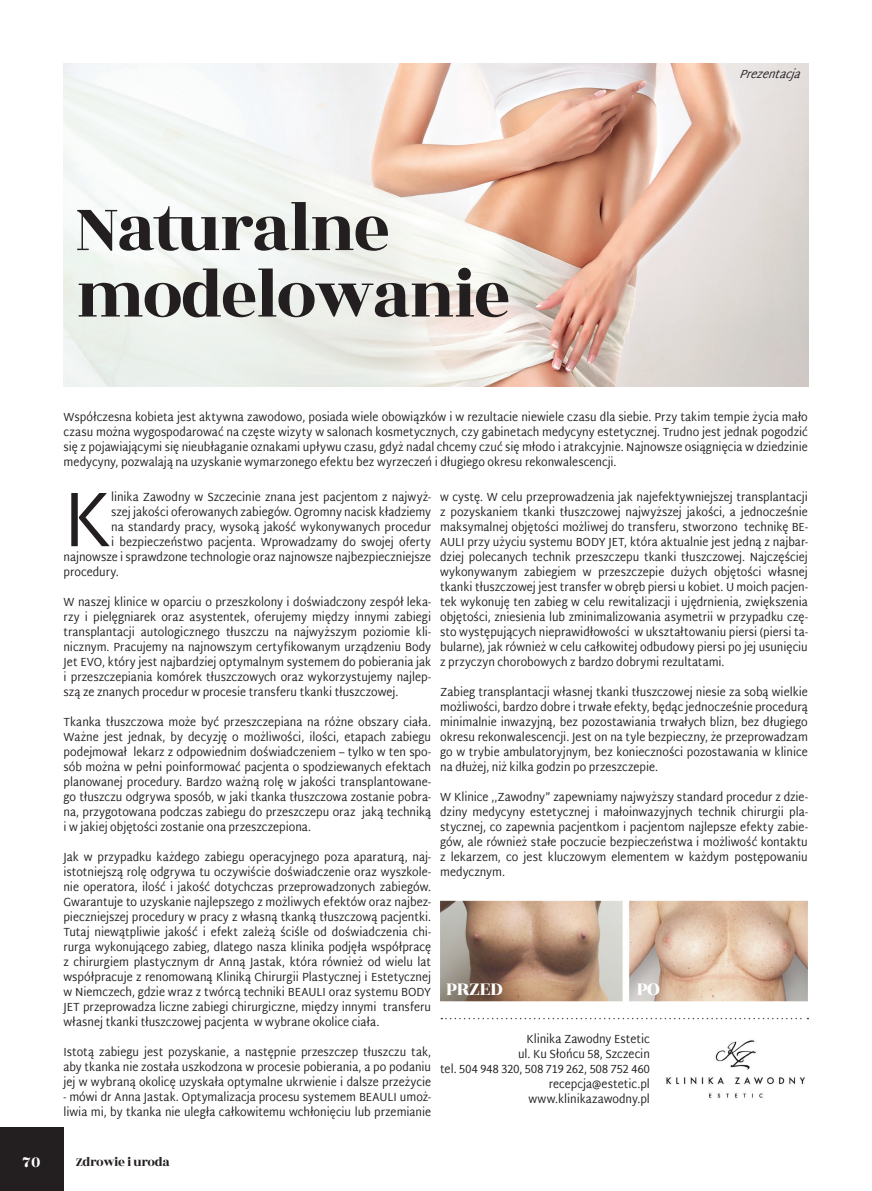
<style>
.page{position:relative;width:872px;height:1191px;background:#fff}
.page>*{position:absolute;margin:0;border:0;box-sizing:border-box;transform-origin:0 0}
.t1{font:78.15px "Martel Sans";color:#231f20;scale:.9 1}
.t2{font:71.7px/66.4px "Rozha One";letter-spacing:-.03em;color:#231f20}
.t3{font:20.55px "Rozha One";letter-spacing:-.03em;color:#fff}
.t4{font:16.5px "Rozha One";color:#fff}
.t5{font:13.5px "Rozha One";color:#231f20}
.t6{font:12px/15px "Martel Sans";color:#231f20;text-align:justify;scale:.9 1}
.t7{font:italic 12px "Martel Sans";color:#231f20;scale:.9 1}
</style>
<div class="page">
<img style="left:64px;top:64px;width:744px;height:322px">
<img style="left:440px;top:900px;width:368px;height:101px">
<div style="left:0;top:1127px;width:64px;height:64px;background:#231f20"></div>
<svg style="left:441px;top:1017px;width:367px;height:2px"></svg>
<img style="left:666px;top:1040px;width:139px;height:58px">
<h2 class="t2" style="left:76px;top:196px;width:436px">Naturalne modelowanie</h2>
<p class="t7" style="left:739px;top:66px;width:76px">Prezentacja</p>
<p class="t6" style="left:64px;top:409px;width:828px">Współczesna kobieta jest aktywna zawodowo, posiada wiele obowiązków i w rezultacie niewiele czasu dla siebie. Przy takim tempie życia mało czasu można wygospodarować na częste wizyty w salonach kosmetycznych, czy gabinetach medycyny estetycznej. Trudno jest jednak pogodzić się z pojawiającymi się nieubłaganie oznakami upływu czasu, gdyż nadal chcemy czuć się młodo i atrakcyjnie. Najnowsze osiągnięcia w dziedzinie medycyny, pozwalają na uzyskanie wymarzonego efektu bez wyrzeczeń i długiego okresu rekonwalescencji.</p>
<h1 class="t1" style="left:63px;top:473px;width:55px">K</h1>
<p class="t6" style="left:111px;top:489px;width:357px">linika Zawodny w Szczecinie znana jest pacjentom z najwyż-</p>
<p class="t6" style="left:111px;top:504px;width:357px">szej jakości oferowanych zabiegów. Ogromny nacisk kładziemy</p>
<p class="t6" style="left:111px;top:519px;width:357px">na standardy pracy, wysoką jakość wykonywanych procedur</p>
<p class="t6" style="left:111px;top:534px;width:357px">i bezpieczeństwo pacjenta. Wprowadzamy do swojej oferty</p>
<p class="t6" style="left:63px;top:549px;width:410px">najnowsze i sprawdzone technologie oraz najnowsze najbezpieczniejsze</p>
<p class="t6" style="left:63px;top:564px;width:63px">procedury.</p>
<p class="t6" style="left:63px;top:594px;width:410px">W naszej klinice w oparciu o przeszkolony i doświadczony zespół leka&shy;rzy i pielęgniarek oraz asystentek, oferujemy między innymi zabiegi transplantacji autologicznego tłuszczu na najwyższym poziomie kli&shy;nicznym. Pracujemy na najnowszym certyfikowanym urządzeniu Body Jet EVO, który jest najbardziej optymalnym systemem do pobierania jak i przeszczepiania komórek tłuszczowych oraz wykorzystujemy najlep&shy;szą ze znanych procedur w procesie transferu tkanki tłuszczowej.</p>
<p class="t6" style="left:63px;top:714px;width:410px">Tkanka tłuszczowa może być przeszczepiana na różne obszary ciała.<br>Ważne jest jednak, by decyzję o możliwości, ilości, etapach zabiegu podejmował lekarz z odpowiednim doświadczeniem – tylko w ten spo&shy;sób można w pełni poinformować pacjenta o spodziewanych efektach planowanej procedury. Bardzo ważną rolę w jakości transplantowane&shy;go tłuszczu odgrywa sposób, w jaki tkanka tłuszczowa zostanie pobra&shy;na, przygotowana podczas zabiegu do przeszczepu oraz jaką techniką i w jakiej objętości zostanie ona przeszczepiona.</p>
<p class="t6" style="left:63px;top:849px;width:410px">Jak w przypadku każdego zabiegu operacyjnego poza aparaturą, naj&shy;istotniejszą rolę odgrywa tu oczywiście doświadczenie oraz wyszkole&shy;nie operatora, ilość i jakość dotychczas przeprowadzonych zabiegów.<br>Gwarantuje to uzyskanie najlepszego z możliwych efektów oraz najbez&shy;pieczniejszej procedury w pracy z własną tkanką tłuszczową pacjentki.<br>Tutaj niewątpliwie jakość i efekt zależą ściśle od doświadczenia chi&shy;rurga wykonującego zabieg, dlatego nasza klinika podjęła współpracę z chirurgiem plastycznym dr Anną Jastak, która również od wielu lat współpracuje z renomowaną Kliniką Chirurgii Plastycznej i Estetycznej w Niemczech, gdzie wraz z twórcą techniki BEAULI oraz systemu BODY JET przeprowadza liczne zabiegi chirurgiczne, między innymi transferu własnej tkanki tłuszczowej pacjenta w wybrane okolice ciała.</p>
<p class="t6" style="left:63px;top:1044px;width:410px">Istotą zabiegu jest pozyskanie, a następnie przeszczep tłuszczu tak, aby tkanka nie została uszkodzona w procesie pobierania, a po podaniu jej w wybraną okolicę uzyskała optymalne ukrwienie i dalsze przeżycie</p>
<p class="t6" style="left:63px;top:1089px;width:410px">- mówi dr Anna Jastak. Optymalizacja procesu systemem BEAULI umoż&shy;liwia mi, by tkanka nie uległa całkowitemu wchłonięciu lub przemianie</p>
<p class="t6" style="left:440px;top:489px;width:410px">w cystę. W celu przeprowadzenia jak najefektywniejszej transplantacji z pozyskaniem tkanki tłuszczowej najwyższej jakości, a jednocześnie maksymalnej objętości możliwej do transferu, stworzono technikę BE-AULI przy użyciu systemu BODY JET, która aktualnie jest jedną z najbar&shy;dziej polecanych technik przeszczepu tkanki tłuszczowej. Najczęściej wykonywanym zabiegiem w przeszczepie dużych objętości własnej tkanki tłuszczowej jest transfer w obręb piersi u kobiet. U moich pacjen&shy;tek wykonuję ten zabieg w celu rewitalizacji i ujędrnienia, zwiększenia objętości, zniesienia lub zminimalizowania asymetrii w przypadku czę&shy;sto występujących nieprawidłowości w ukształtowaniu piersi (piersi ta&shy;bularne), jak również w celu całkowitej odbudowy piersi po jej usunięciu z przyczyn chorobowych z bardzo dobrymi rezultatami.</p>
<p class="t6" style="left:440px;top:684px;width:410px">Zabieg transplantacji własnej tkanki tłuszczowej niesie za sobą wielkie możliwości, bardzo dobre i trwałe efekty, będąc jednocześnie procedurą minimalnie inwazyjną, bez pozostawiania trwałych blizn, bez długiego okresu rekonwalescencji. Jest on na tyle bezpieczny, że przeprowadzam go w trybie ambulatoryjnym, bez konieczności pozostawania w klinice na dłużej, niż kilka godzin po przeszczepie.</p>
<p class="t6" style="left:440px;top:789px;width:410px">W Klinice ,,Zawodny” zapewniamy najwyższy standard procedur z dzie&shy;dziny medycyny estetycznej i małoinwazyjnych technik chirurgii pla&shy;stycznej, co zapewnia pacjentkom i pacjentom najlepsze efekty zabie&shy;gów, ale również stałe poczucie bezpieczeństwa i możliwość kontaktu z lekarzem, co jest kluczowym elementem w każdym postępowaniu medycznym.</p>
<h3 class="t3" style="left:446px;top:974px;width:58px">Przed</h3>
<h3 class="t3" style="left:636px;top:974px;width:25px">po</h3>
<p class="t6" style="left:440px;top:1031px;width:235px;text-align:right">Klinika Zawodny Estetic<br>ul. Ku Słońcu 58, Szczecin<br>tel. 504 948 320, 508 719 262, 508 752 460 recepcja@estetic.pl www.klinikazawodny.pl</p>
<h3 class="t4" style="left:23px;top:1150px;width:19px">70</h3>
<p class="t5" style="left:76px;top:1152px;width:95px">Zdrowie i uroda</p>
</div>
